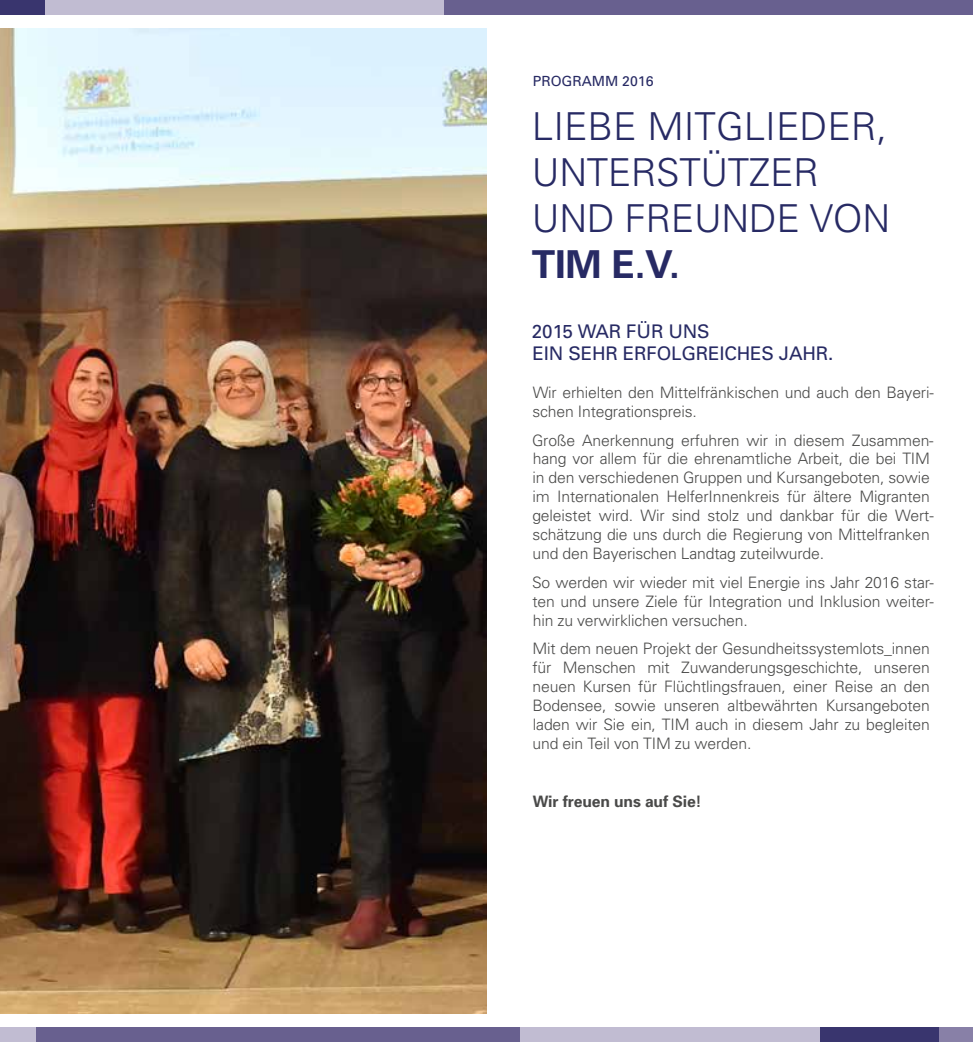
<style>
.page{position:relative;width:973px;height:1042px;background:#fff}
.page>*{position:absolute;margin:0;border:0;box-sizing:border-box;transform-origin:0 0}
.t1{font:300 38.5px/46.2px "Univers";letter-spacing:-.01em;color:#272a64}
.t2{font:700 38.5px "Univers";color:#272a64}
.t3{font:18.72px/22.6px "Univers";letter-spacing:-.01em;color:#272a64}
.t4{font:300 15.75px/18.9px "Univers";letter-spacing:-.01em;color:#4a4a49}
.t5{font:700 15.75px "Univers";letter-spacing:-.01em;color:#4a4a49}
.t6{font:14px "Univers";color:#272a64}
</style>
<div class="page">
<div style="left:0;top:0;width:45px;height:15px;background:#39356e"></div>
<div style="left:45px;top:0;width:927px;height:15px;background:#c1bcd2"></div>
<div style="left:444px;top:0;width:528px;height:15px;background:#68608f"></div>
<div style="left:819px;top:1027px;width:153px;height:15px;background:#39356e"></div>
<div style="left:939px;top:1027px;width:33px;height:15px;background:#8880a7"></div>
<div style="left:0;top:1027px;width:819px;height:15px;background:#c1bcd2"></div>
<div style="left:36px;top:1027px;width:484px;height:15px;background:#68608f"></div>
<img style="left:0;top:29px;width:486px;height:984px">
<p class="t6" style="left:532px;top:73px;width:122px">PROGRAMM 2016</p>
<h1 class="t1" style="left:532px;top:103px;width:360px">LIEBE MITGLIEDER,<br>UNTERSTÜTZER<br>UND FREUNDE VON</h1>
<h1 class="t2" style="left:532px;top:241px;width:149px">TIM E.V.</h1>
<p class="t3" style="left:531px;top:320px;width:303px">2015 WAR FÜR UNS<br>EIN SEHR ERFOLGREICHES JAHR.</p>
<p class="t4" style="left:532px;top:383px;width:403px">Wir erhielten den Mittelfränkischen und auch den Bayeri&shy;schen Integrationspreis.</p>
<p class="t4" style="left:532px;top:430px;width:403px">Große Anerkennung erfuhren wir in diesem Zusammen&shy;hang vor allem für die ehrenamtliche Arbeit, die bei TIM in den verschiedenen Gruppen und Kursangeboten, sowie im Internationalen HelferInnenkreis für ältere Migranten geleistet wird. Wir sind stolz und dankbar für die Wert&shy;schätzung die uns durch die Regierung von Mittelfranken und den Bayerischen Landtag zuteilwurde.</p>
<p class="t4" style="left:532px;top:573px;width:403px;text-align:justify">So werden wir wieder mit viel Energie ins Jahr 2016 star&shy;ten und unsere Ziele für Integration und Inklusion weiter&shy;hin zu verwirklichen versuchen.</p>
<p class="t4" style="left:532px;top:639px;width:399px;text-align:justify">Mit dem neuen Projekt der Gesundheitssystemlots_innen für Menschen mit Zuwanderungsgeschichte, unseren neuen Kursen für Flüchtlingsfrauen, einer Reise an den Bodensee, sowie unseren altbewährten Kursangeboten laden wir Sie ein, TIM auch in diesem Jahr zu begleiten und ein Teil von TIM zu werden.</p>
<p class="t5" style="left:532px;top:791px;width:170px">Wir freuen uns auf Sie!</p>
</div>
